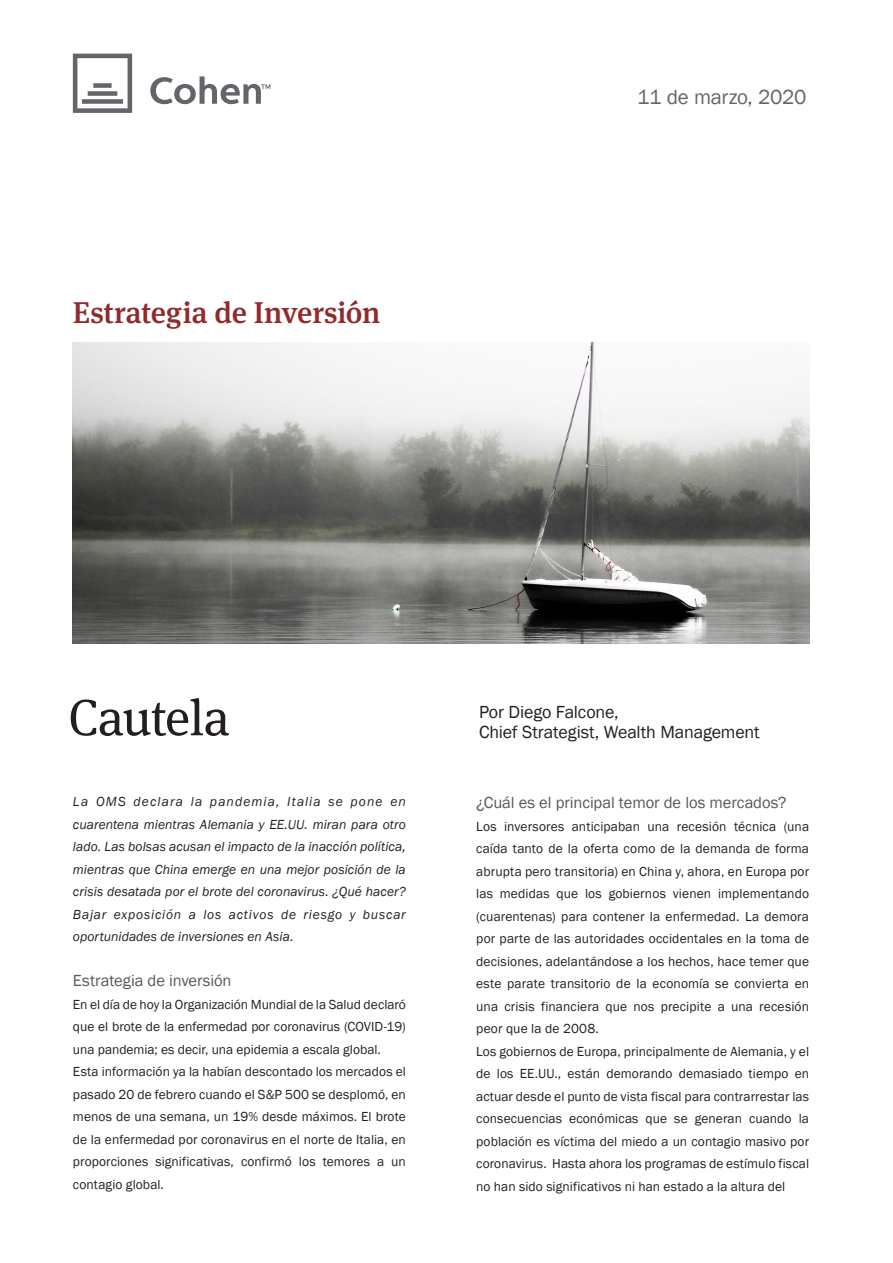
<style>
.page{position:relative;width:893px;height:1263px;background:#fff}
.page>*{position:absolute;margin:0;border:0;box-sizing:border-box;transform-origin:0 0}
.t1{font:51px "Meta Serif Pro";letter-spacing:-.02em;color:#231f20}
.t2{font:500 30px "Meta Serif Pro";letter-spacing:-.005em;color:#92292a}
.t3{font:21px "Franklin Gothic";letter-spacing:-.015em;color:#63656a}
.t4{font:18px/19.5px "Franklin Gothic";letter-spacing:-.01em;color:#231f20}
.t5{font:16.5px "Franklin Gothic";letter-spacing:-.005em;color:#57585a}
.t6{font:13.5px/22.5px "Franklin Gothic";letter-spacing:.005em;color:#231f20}
.t7{font:italic 13.5px/22.5px "Franklin Gothic";letter-spacing:.005em;color:#231f20;text-align:justify}
.s1{font-style:normal}
</style>
<div class="page">
<svg style="left:73px;top:54px;width:59px;height:59px"></svg>
<svg style="left:150px;top:76px;width:120px;height:28px"></svg>
<img style="left:73px;top:342px;width:736px;height:302px">
<h2 class="t2" style="left:73px;top:289px;width:309px">Estrategia de Inversión</h2>
<h3 class="t3" style="left:637px;top:84px;width:171px">11 de marzo, 2020</h3>
<h1 class="t1" style="left:68px;top:680px;width:163px">Cautela</h1>
<h3 class="t4" style="left:479px;top:703px;width:282px">Por Diego Falcone,<br>Chief Strategist, Wealth Management</h3>
<p class="t7" style="left:73px;top:791px;width:334px">La OMS declara la pandemia, Italia se pone en cuarentena mientras Alemania y EE.UU. miran para otro lado. Las bolsas acusan el impacto de la inacción política, mientras que China emerge en una mejor posición de la crisis desatada por el brote del coronavirus. ¿Qué hacer?<br>Bajar exposición a los activos de riesgo y buscar oportunidades de inversiones en Asia<span class="s1">.</span></p>
<p class="t5" style="left:73px;top:970px;width:160px">Estrategia de inversión</p>
<p class="t6" style="left:73px;top:993px;width:334px">En el día de hoy la Organización Mundial de la Salud declaró que el brote de la enfermedad por coronavirus (COVID-19) una pandemia; es decir, una epidemia a escala global.<br>Esta información ya la habían descontado los mercados el pasado 20 de febrero cuando el S&amp;P 500 se desplomó, en menos de una semana, un 19% desde máximos. El brote de la enfermedad por coronavirus en el norte de Italia, en proporciones significativas, confirmó los temores a un contagio global.</p>
<p class="t5" style="left:476px;top:792px;width:312px">¿Cuál es el principal temor de los mercados?</p>
<p class="t6" style="left:476px;top:815px;width:334px">Los inversores anticipaban una recesión técnica (una caída tanto de la oferta como de la demanda de forma abrupta pero transitoria) en China y, ahora, en Europa por las medidas que los gobiernos vienen implementando (cuarentenas) para contener la enfermedad. La demora por parte de las autoridades occidentales en la toma de decisiones, adelantándose a los hechos, hace temer que este parate transitorio de la economía se convierta en una crisis financiera que nos precipite a una recesión peor que la de 2008.<br>Los gobiernos de Europa, principalmente de Alemania, y el de los EE.UU., están demorando demasiado tiempo en actuar desde el punto de vista fiscal para contrarrestar las consecuencias económicas que se generan cuando la población es víctima del miedo a un contagio masivo por coronavirus. Hasta ahora los programas de estímulo fiscal no han sido significativos ni han estado a la altura del</p>
</div>
